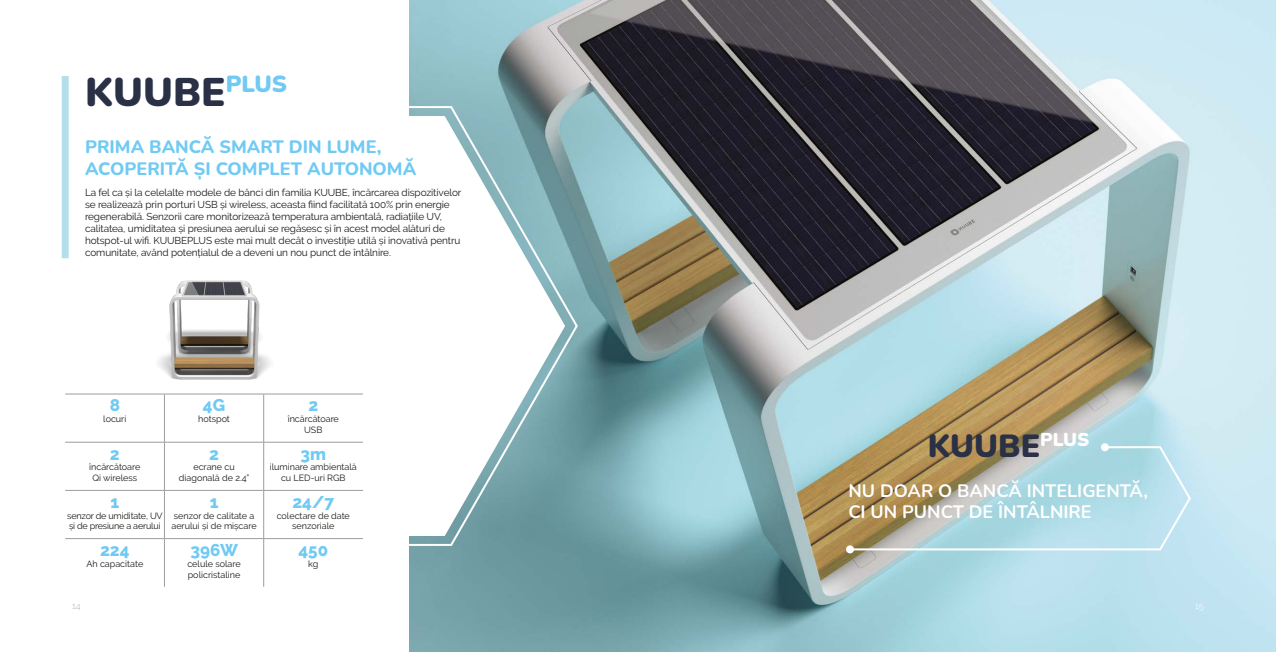
<style>
.page{position:relative;width:1276px;height:652px;background:#fff}
.page>*{position:absolute;margin:0;border:0;box-sizing:border-box;transform-origin:0 0}
.t1{font:900 40px "Nunito";color:#2a3045}
.t2{font:900 32px "Nunito";color:#2a3045}
.t3{font:800 18px/21.6px "Nunito";color:#70caf3}
.t4{font:700 18px/21.6px "Nunito";color:#fff}
.t5{font:800 17px "Raleway";color:#70caf3}
.t6{font:10px/12px "Raleway";letter-spacing:-.01em;color:#1a1a18}
.t7{font:9px/10.8px "Raleway";color:#1a1a18;text-align:center}
.t8{font:9px/10.8px "Raleway";letter-spacing:-.02em;color:#1a1a18}
.t9{font:300 9px "Raleway";color:#b1b2b3}
.t10{font:300 9px "Raleway";color:#fff}
</style>
<div class="page">
<img style="left:409px;top:0;width:867px;height:652px">
<svg style="left:198px;top:105px;width:381px;height:442px"></svg>
<svg style="left:848px;top:445px;width:344px;height:106px;background:#b1c2b8"></svg>
<div style="left:1101px;top:443px;width:8px;height:8px;background:#fff;border-radius:50%"></div>
<div style="left:846px;top:545px;width:8px;height:8px;background:#fff;border-radius:50%"></div>
<img style="left:158px;top:273px;width:115px;height:115px">
<div style="left:62px;top:76px;width:7px;height:182px;background:#b4deea"></div>
<hr style="left:65px;top:394px;width:99px;height:1px;background:#9c9d9d">
<hr style="left:164px;top:394px;width:100px;height:1px;background:#9c9d9d">
<hr style="left:164px;top:394px;width:1px;height:48px;background:#9c9d9d">
<hr style="left:264px;top:394px;width:99px;height:1px;background:#9c9d9d">
<hr style="left:263px;top:394px;width:1px;height:48px;background:#9c9d9d">
<hr style="left:65px;top:442px;width:99px;height:1px;background:#9c9d9d">
<hr style="left:164px;top:442px;width:100px;height:1px;background:#9c9d9d">
<hr style="left:164px;top:442px;width:1px;height:48px;background:#9c9d9d">
<hr style="left:264px;top:442px;width:99px;height:1px;background:#9c9d9d">
<hr style="left:263px;top:442px;width:1px;height:48px;background:#9c9d9d">
<hr style="left:65px;top:490px;width:99px;height:1px;background:#9c9d9d">
<hr style="left:164px;top:490px;width:100px;height:1px;background:#9c9d9d">
<hr style="left:164px;top:491px;width:1px;height:47px;background:#9c9d9d">
<hr style="left:264px;top:490px;width:99px;height:1px;background:#9c9d9d">
<hr style="left:263px;top:491px;width:1px;height:47px;background:#9c9d9d">
<hr style="left:65px;top:538px;width:99px;height:1px;background:#9c9d9d">
<hr style="left:164px;top:538px;width:100px;height:1px;background:#9c9d9d">
<hr style="left:164px;top:539px;width:1px;height:48px;background:#9c9d9d">
<hr style="left:264px;top:538px;width:99px;height:1px;background:#9c9d9d">
<hr style="left:263px;top:539px;width:1px;height:48px;background:#9c9d9d">
<h1 class="t1" style="left:85px;top:63px;width:203px">KUUBE<sup>PLUS</sup></h1>
<h3 class="t3" style="left:85px;top:135px;width:333px">PRIMA BANCĂ SMART DIN LUME,<br>ACOPERITĂ ȘI COMPLET AUTONOMĂ</h3>
<p class="t6" style="left:85px;top:187px;width:378px">La fel ca și la celelalte modele de bănci din familia KUUBE, încărcarea dispozitivelor se realizează prin porturi USB și wireless, aceasta fiind facilitată 100% prin energie regenerabilă. Senzorii care monitorizează temperatura ambientală, radiațiile UV, calitatea, umiditatea și presiunea aerului se regăsesc și în acest model alături de hotspot-ul wifi. KUUBEPLUS este mai mult decât o investiție utilă și inovativă pentru comunitate, având potențialul de a deveni un nou punct de întâlnire.</p>
<h3 class="t5" style="left:110px;top:396px;width:12px">8</h3>
<p class="t7" style="left:103px;top:414px;width:25px">locuri</p>
<h3 class="t5" style="left:203px;top:396px;width:24px">4G</h3>
<p class="t7" style="left:198px;top:414px;width:33px">hotspot</p>
<h3 class="t5" style="left:308px;top:396px;width:11px">2</h3>
<p class="t7" style="left:288px;top:414px;width:53px">încărcătoare<br>USB</p>
<h3 class="t5" style="left:110px;top:444px;width:11px">2</h3>
<p class="t7" style="left:89px;top:462px;width:53px">încărcătoare<br>Qi wireless</p>
<h3 class="t5" style="left:209px;top:444px;width:11px">2</h3>
<p class="t7" style="left:179px;top:462px;width:72px">ecrane cu diagonală de 2.4”</p>
<h3 class="t5" style="left:300px;top:444px;width:27px">3m</h3>
<p class="t7" style="left:270px;top:462px;width:89px">iluminare ambientală cu LED-uri RGB</p>
<h3 class="t5" style="left:110px;top:492px;width:10px">1</h3>
<p class="t8" style="left:67px;top:510px;width:97px">senzor de umiditate, UV și de presiune a aerului</p>
<h3 class="t5" style="left:210px;top:492px;width:10px">1</h3>
<p class="t7" style="left:171px;top:510px;width:87px;text-align:left">senzor de calitate a aerului și de mișcare</p>
<h3 class="t5" style="left:292px;top:492px;width:43px">24/7</h3>
<p class="t7" style="left:277px;top:510px;width:75px">colectare de date senzoriale</p>
<h3 class="t5" style="left:100px;top:540px;width:31px">224</h3>
<p class="t7" style="left:86px;top:558px;width:58px">Ah capacitate</p>
<h3 class="t5" style="left:190px;top:540px;width:49px">396W</h3>
<p class="t7" style="left:187px;top:558px;width:55px;text-align:left">celule solare policristaline</p>
<h3 class="t5" style="left:298px;top:540px;width:31px">450</h3>
<p class="t7" style="left:308px;top:558px;width:12px">kg</p>
<h2 class="t2" style="left:928px;top:423px;width:163px">KUUBE<sup>PLUS</sup></h2>
<h3 class="t4" style="left:848px;top:479px;width:301px">NU DOAR O BANCĂ INTELIGENTĂ,<br>CI UN PUNCT DE ÎNTÂLNIRE</h3>
<p class="t9" style="left:72px;top:600px;width:10px">14</p>
<p class="t10" style="left:1195px;top:600px;width:10px">15</p>
</div>
